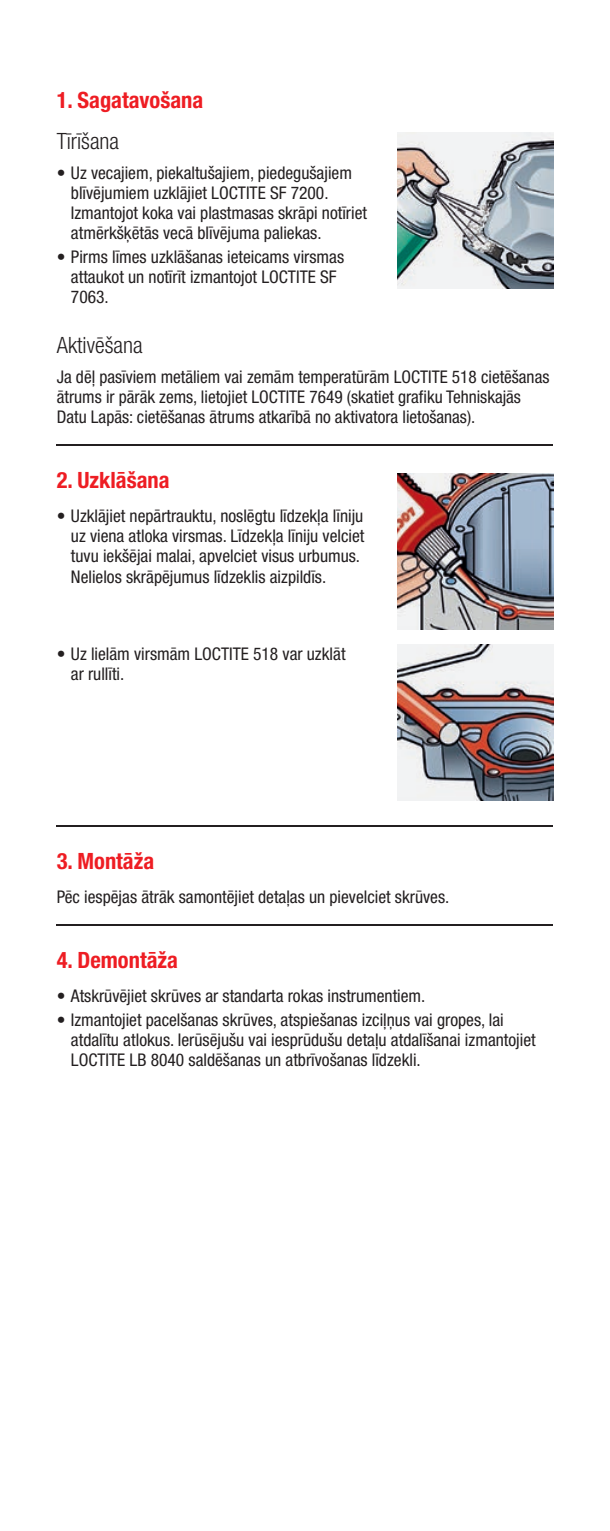
<style>
.page{position:relative;width:610px;height:1531px;background:#fff}
.page>*{position:absolute;margin:0;border:0;box-sizing:border-box;transform-origin:0 0}
.t1{font:700 condensed 22.5px "Helvetica Neue LT Pro";color:#ee1d23}
.t2{font:300 condensed 22.5px "Helvetica Neue LT Pro";color:#231f20}
.t3{font:condensed 17.5px/20px "Helvetica Neue LT Pro";color:#231f20}
</style>
<div class="page">
<hr style="left:57px;top:444px;width:496px;height:2px;background:#231f20">
<hr style="left:57px;top:825px;width:496px;height:1px;background:#231f20">
<hr style="left:57px;top:924px;width:496px;height:1px;background:#231f20">
<img style="left:397px;top:133px;width:156px;height:155px">
<img style="left:397px;top:473px;width:156px;height:156px">
<img style="left:397px;top:644px;width:156px;height:156px">
<p class="t1" style="left:57px;top:87px;width:148px">1. Sagatavošana</p>
<p class="t2" style="left:57px;top:128px;width:64px">Tīrīšana</p>
<p class="t3" style="left:71px;top:163px;width:297px;text-indent:-14px">• Uz vecajiem, piekaltušajiem, piedegušajiem blīvējumiem uzklājiet LOCTITE SF 7200.<br>Izmantojot koka vai plastmasas skrāpi notīriet atmērkšķētās vecā blīvējuma paliekas.</p>
<p class="t3" style="left:71px;top:246px;width:274px;text-indent:-14px">• Pirms līmes uzklāšanas ieteicams virsmas attaukot un notīrīt izmantojot LOCTITE SF<br>7063.</p>
<p class="t2" style="left:57px;top:332px;width:87px">Aktivēšana</p>
<p class="t3" style="left:57px;top:367px;width:494px">Ja dēļ pasīviem metāliem vai zemām temperatūrām LOCTITE 518 cietēšanas ātrums ir pārāk zems, lietojiet LOCTITE 7649 (skatiet grafiku Tehniskajās<br>Datu Lapās: cietēšanas ātrums atkarībā no aktivatora lietošanas).</p>
<p class="t1" style="left:57px;top:467px;width:114px">2. Uzklāšana</p>
<p class="t3" style="left:71px;top:506px;width:295px;text-indent:-14px">• Uzklājiet nepārtrauktu, noslēgtu līdzekļa līniju uz viena atloka virsmas. Līdzekļa līniju velciet tuvu iekšējai malai, apvelciet visus urbumus.<br>Nelielos skrāpējumus līdzeklis aizpildīs.</p>
<p class="t3" style="left:71px;top:644px;width:276px;text-indent:-14px">• Uz lielām virsmām LOCTITE 518 var uzklāt ar rullīti.</p>
<p class="t1" style="left:57px;top:847px;width:99px">3. Montāža</p>
<p class="t3" style="left:57px;top:887px;width:394px">Pēc iespējas ātrāk samontējiet detaļas un pievelciet skrūves.</p>
<p class="t1" style="left:57px;top:946px;width:123px">4. Demontāža</p>
<p class="t3" style="left:57px;top:986px;width:370px">• Atskrūvējiet skrūves ar standarta rokas instrumentiem.</p>
<p class="t3" style="left:71px;top:1009px;width:466px;text-indent:-14px">• Izmantojiet pacelšanas skrūves, atspiešanas izciļņus vai gropes, lai atdalītu atlokus. Ierūsējušu vai iesprūdušu detaļu atdalīšanai izmantojiet<br>LOCTITE LB 8040 saldēšanas un atbrīvošanas līdzekli.</p>
</div>
